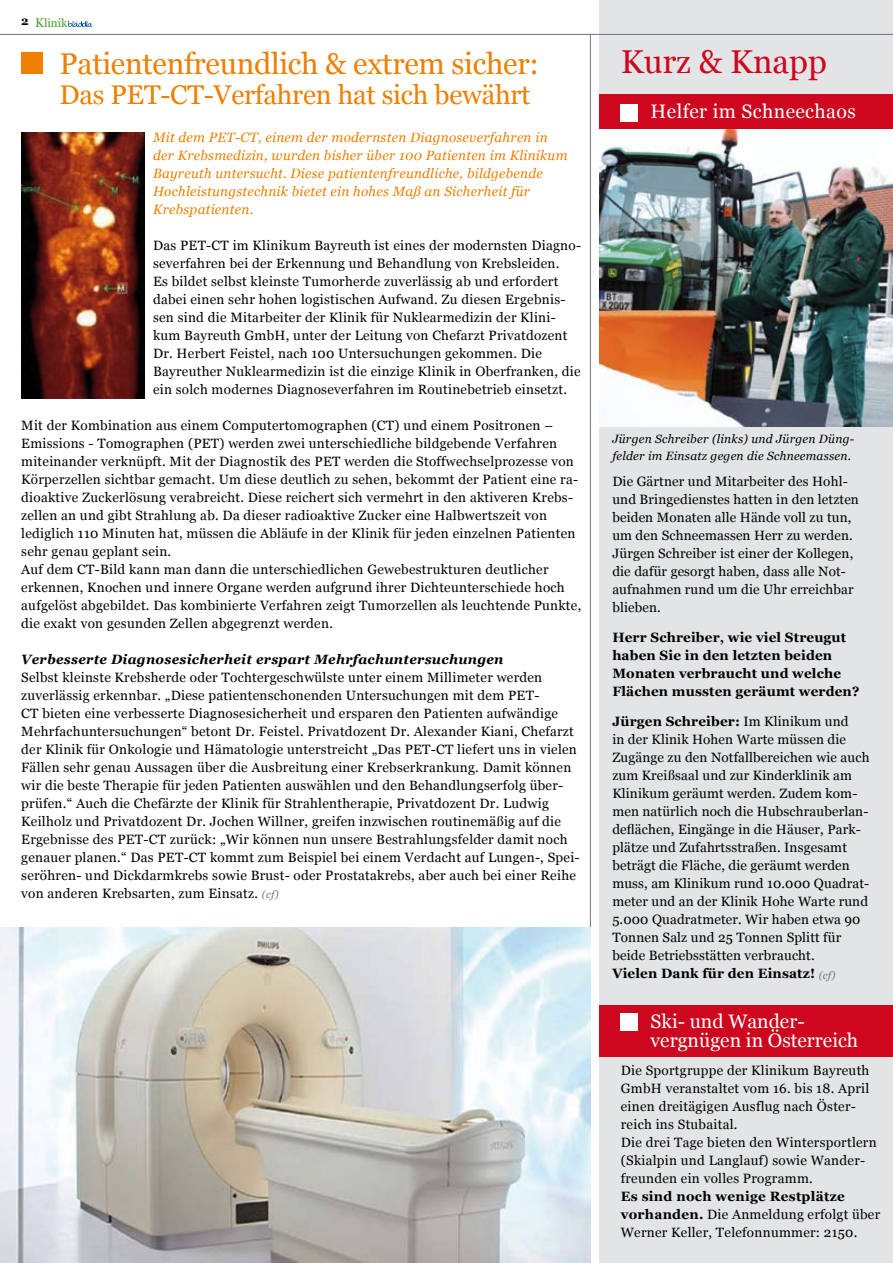
<style>
.page{position:relative;width:893px;height:1263px;background:#fff}
.page>*{position:absolute;margin:0;border:0;box-sizing:border-box;transform-origin:0 0}
.t1{font:33px "Georgia";color:#cd071e}
.t2{font:30px "Georgia";letter-spacing:-.01em;color:#ee7f00}
.t3{font:27px "Georgia";letter-spacing:-.01em;color:#ee7f00}
.t4{font:19.5px/19.5px "Georgia";color:#fff}
.t5{font:19.5px "Georgia";letter-spacing:.02em;color:#fff}
.t6{font:13.5px/18px "Georgia";letter-spacing:.02em;color:#000}
.t7{font:italic 13.5px/18px "Georgia";letter-spacing:.02em;color:#ee7f00}
.t8{font:700 13.5px/18px "Georgia";letter-spacing:.01em;color:#000}
.t9{font:italic 700 13.5px "Georgia";letter-spacing:.02em;color:#000}
.t10{font:italic 12px/17.2px "Georgia";letter-spacing:.02em;color:#000}
.t11{font:700 12px "Georgia";color:#000}
.t12{font:11.7px "Georgia";color:#45a12b}
.s1{font-size:12.6px}
.s2{font-style:italic;font-size:10.5px;color:#736f85}
.s3{font-weight:700}
</style>
<div class="page">
<div style="left:600px;top:0;width:293px;height:1263px;background:#e3e4e5"></div>
<img style="left:600px;top:129px;width:293px;height:298px">
<div style="left:600px;top:95px;width:293px;height:34px;background:#cd071e"></div>
<div style="left:621px;top:104px;width:17px;height:17px;background:#fff"></div>
<svg style="left:68px;top:21px;width:24px;height:6px"></svg>
<hr style="left:590px;top:34px;width:1px;height:1229px;background:#736f85">
<hr style="left:0;top:34px;width:893px;height:1px;background:#736f85">
<div style="left:21px;top:52px;width:22px;height:22px;background:#ee7f00"></div>
<img style="left:0;top:927px;width:590px;height:336px">
<img style="left:21px;top:132px;width:124px;height:266px">
<div style="left:600px;top:1005px;width:293px;height:51px;background:#cd071e"></div>
<div style="left:621px;top:1014px;width:17px;height:17px;background:#fff"></div>
<p class="t12" style="left:35px;top:16px;width:34px"><span class="s1">K</span>linik</p>
<p class="t11" style="left:21px;top:14px;width:9px">2</p>
<h2 class="t2" style="left:60px;top:46px;width:481px">Patientenfreundlich &amp; extrem sicher:</h2>
<h3 class="t3" style="left:60px;top:79px;width:473px">Das PET-CT-Verfahren hat sich bewährt</h3>
<p class="t7" style="left:153px;top:128px;width:416px">Mit dem PET-CT, einem der modernsten Diagnoseverfahren in der Krebsmedizin, wurden bisher über 100 Patienten im Klinikum Bayreuth untersucht. Diese patientenfreundliche, bildgebende Hochleistungstechnik bietet ein hohes Maß an Sicherheit für Krebspatienten.</p>
<p class="t6" style="left:153px;top:236px;width:430px">Das PET-CT im Klinikum Bayreuth ist eines der modernsten Diagno&shy;severfahren bei der Erkennung und Behandlung von Krebsleiden.<br>Es bildet selbst kleinste Tumorherde zuverlässig ab und erfordert dabei einen sehr hohen logistischen Aufwand. Zu diesen Ergebnis&shy;sen sind die Mitarbeiter der Klinik für Nuklearmedizin der Klini&shy;kum Bayreuth GmbH, unter der Leitung von Chefarzt Privatdozent Dr. Herbert Feistel, nach 100 Untersuchungen gekommen. Die Bayreuther Nuklearmedizin ist die einzige Klinik in Oberfranken, die ein solch modernes Diagnoseverfahren im Routinebetrieb einsetzt.</p>
<p class="t6" style="left:21px;top:416px;width:562px">Mit der Kombination aus einem Computertomographen (CT) und einem Positronen – Emissions - Tomographen (PET) werden zwei unterschiedliche bildgebende Verfahren miteinander verknüpft. Mit der Diagnostik des PET werden die Stoffwechselprozesse von Körperzellen sichtbar gemacht. Um diese deutlich zu sehen, bekommt der Patient eine ra&shy;dioaktive Zuckerlösung verabreicht. Diese reichert sich vermehrt in den aktiveren Krebs&shy;zellen an und gibt Strahlung ab. Da dieser radioaktive Zucker eine Halbwertszeit von lediglich 110 Minuten hat, müssen die Abläufe in der Klinik für jeden einzelnen Patienten sehr genau geplant sein.<br>Auf dem CT-Bild kann man dann die unterschiedlichen Gewebestrukturen deutlicher erkennen, Knochen und innere Organe werden aufgrund ihrer Dichteunterschiede hoch aufgelöst abgebildet. Das kombinierte Verfahren zeigt Tumorzellen als leuchtende Punkte, die exakt von gesunden Zellen abgegrenzt werden.</p>
<p class="t9" style="left:21px;top:652px;width:484px">Verbesserte Diagnosesicherheit erspart Mehrfachuntersuchungen</p>
<p class="t6" style="left:21px;top:668px;width:560px">Selbst kleinste Krebsherde oder Tochtergeschwülste unter einem Millimeter werden zuverlässig erkennbar. „Diese patientenschonenden Untersuchungen mit dem PET-<br>CT bieten eine verbesserte Diagnosesicherheit und ersparen den Patienten aufwändige Mehrfachuntersuchungen“ betont Dr. Feistel. Privatdozent Dr. Alexander Kiani, Chefarzt der Klinik für Onkologie und Hämatologie unterstreicht „Das PET-CT liefert uns in vielen Fällen sehr genau Aussagen über die Ausbreitung einer Krebserkrankung. Damit können wir die beste Therapie für jeden Patienten auswählen und den Behandlungserfolg über&shy;prüfen.“ Auch die Chefärzte der Klinik für Strahlentherapie, Privatdozent Dr. Ludwig Keilholz und Privatdozent Dr. Jochen Willner, greifen inzwischen routinemäßig auf die Ergebnisse des PET-CT zurück: „Wir können nun unsere Bestrahlungsfelder damit noch genauer planen.“ Das PET-CT kommt zum Beispiel bei einem Verdacht auf Lungen-, Spei&shy;seröhren- und Dickdarmkrebs sowie Brust- oder Prostatakrebs, aber auch bei einer Reihe von anderen Krebsarten, zum Einsatz. <span class="s2">(cf)</span></p>
<h1 class="t1" style="left:621px;top:43px;width:208px">Kurz &amp; Knapp</h1>
<h3 class="t5" style="left:651px;top:100px;width:207px">Helfer im Schneechaos</h3>
<p class="t10" style="left:612px;top:430px;width:243px">Jürgen Schreiber (links) und Jürgen Düng&shy;felder im Einsatz gegen die Schneemassen.</p>
<p class="t6" style="left:612px;top:473px;width:248px">Die Gärtner und Mitarbeiter des Hohl&shy;und Bringedienstes hatten in den letzten beiden Monaten alle Hände voll zu tun, um den Schneemassen Herr zu werden.<br>Jürgen Schreiber ist einer der Kollegen, die dafür gesorgt haben, dass alle Not&shy;aufnahmen rund um die Uhr erreichbar blieben.</p>
<p class="t8" style="left:612px;top:629px;width:249px">Herr Schreiber, wie viel Streugut haben Sie in den letzten beiden<br>Monaten verbraucht und welche<br>Flächen mussten geräumt werden?</p>
<p class="t6" style="left:612px;top:713px;width:259px"><span class="s3">Jürgen Schreiber:</span> Im Klinikum und<br>in der Klinik Hohen Warte müssen die Zugänge zu den Notfallbereichen wie auch zum Kreißsaal und zur Kinderklinik am Klinikum geräumt werden. Zudem kom&shy;men natürlich noch die Hubschrauberlan&shy;deflächen, Eingänge in die Häuser, Park&shy;plätze und Zufahrtsstraßen. Insgesamt beträgt die Fläche, die geräumt werden muss, am Klinikum rund 10.000 Quadrat&shy;meter und an der Klinik Hohe Warte rund 5.000 Quadratmeter. Wir haben etwa 90<br>Tonnen Salz und 25 Tonnen Splitt für beide Betriebsstätten verbraucht.<br><span class="s3">Vielen Dank für den Einsatz!</span> <span class="s2">(cf)</span></p>
<h3 class="t4" style="left:651px;top:1011px;width:209px">Ski- und Wander&shy;vergnügen in Österreich</h3>
<p class="t6" style="left:621px;top:1061px;width:257px">Die Sportgruppe der Klinikum Bayreuth GmbH veranstaltet vom 16. bis 18. April einen dreitägigen Ausflug nach Öster&shy;reich ins Stubaital.<br>Die drei Tage bieten den Wintersportlern (Skialpin und Langlauf) sowie Wander&shy;freunden ein volles Programm.</p>
<p class="t6" style="left:621px;top:1187px;width:261px"><span class="s3">Es sind noch wenige Restplätze vorhanden.</span> Die Anmeldung erfolgt über<br>Werner Keller, Telefonnummer: 2150.</p>
</div>
